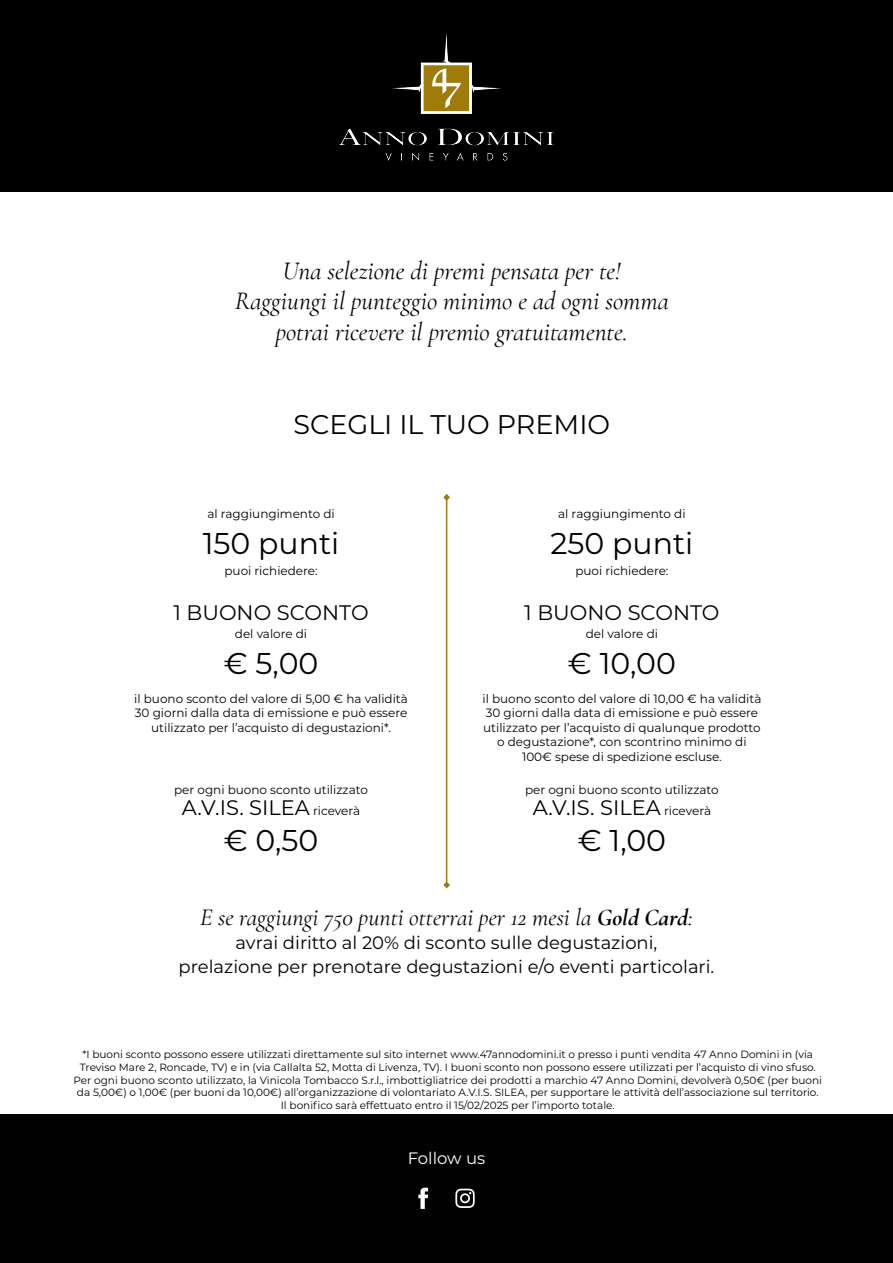
<style>
.page{position:relative;width:893px;height:1263px;background:#fff}
.page>*{position:absolute;margin:0;border:0;box-sizing:border-box;transform-origin:0 0}
.t1{font:30px "Montserrat";color:#000}
.t2{font:27px "Montserrat";color:#000}
.t3{font:italic 25.5px/30.6px "Cormorant Garamond";color:#000;text-align:center}
.t4{font:italic 24px "Cormorant Garamond";color:#000}
.t5{font:21px "Montserrat";color:#000}
.t6{font:18px/24px "Montserrat";color:#000;text-align:center}
.t7{font:16.5px "Montserrat";color:#fff}
.t8{font:12px/14.4px "Montserrat";color:#000;text-align:center}
.t9{font:10.5px/12.6px "Montserrat";color:#000;text-align:center}
.s1{font-size:12px}
.s2{font-weight:700}
</style>
<div class="page">
<div style="left:0;top:0;width:893px;height:191px;background:#000"></div>
<div style="left:0;top:1114px;width:893px;height:149px;background:#020203"></div>
<img style="left:339px;top:33px;width:215px;height:127px">
<hr style="left:446px;top:498px;width:1px;height:388px;background:#a27914">
<svg style="left:443px;top:494px;width:7px;height:8px"></svg>
<svg style="left:443px;top:880px;width:7px;height:9px"></svg>
<svg style="left:418px;top:1188px;width:10px;height:21px"></svg>
<svg style="left:455px;top:1189px;width:20px;height:19px"></svg>
<h3 class="t3" style="left:235px;top:256px;width:435px">Una selezione di premi pensata per te!<br>Raggiungi il punteggio minimo e ad ogni somma potrai ricevere il premio gratuitamente.</h3>
<h2 class="t2" style="left:293px;top:406px;width:318px">SCEGLI IL TUO PREMIO</h2>
<p class="t8" style="left:207px;top:506px;width:129px">al raggiungimento di</p>
<h1 class="t1" style="left:203px;top:523px;width:138px">150 punti</h1>
<p class="t8" style="left:224px;top:563px;width:95px">puoi richiedere:</p>
<h3 class="t5" style="left:173px;top:598px;width:197px">1 BUONO SCONTO</h3>
<p class="t8" style="left:235px;top:626px;width:74px">del valore di</p>
<h1 class="t1" style="left:224px;top:643px;width:96px">€ 5,00</h1>
<p class="t8" style="left:134px;top:691px;width:275px">il buono sconto del valore di 5,00 € ha validità<br>30 giorni dalla data di emissione e può essere utilizzato per l’acquisto di degustazioni*.</p>
<p class="t8" style="left:174px;top:782px;width:195px">per ogni buono sconto utilizzato</p>
<h3 class="t5" style="left:182px;top:793px;width:180px">A.V.IS. SILEA <span class="s1">riceverà</span></h3>
<h1 class="t1" style="left:224px;top:820px;width:96px">€ 0,50</h1>
<p class="t8" style="left:558px;top:506px;width:129px">al raggiungimento di</p>
<h1 class="t1" style="left:550px;top:523px;width:144px">250 punti</h1>
<p class="t8" style="left:575px;top:563px;width:95px">puoi richiedere:</p>
<h3 class="t5" style="left:524px;top:598px;width:197px">1 BUONO SCONTO</h3>
<p class="t8" style="left:586px;top:626px;width:74px">del valore di</p>
<h1 class="t1" style="left:568px;top:643px;width:110px">€ 10,00</h1>
<p class="t8" style="left:482px;top:691px;width:280px">il buono sconto del valore di 10,00 € ha validità 30 giorni dalla data di emissione e può essere utilizzato per l’acquisto di qualunque prodotto o degustazione*, con scontrino minimo di 100€ spese di spedizione escluse.</p>
<p class="t8" style="left:525px;top:782px;width:195px">per ogni buono sconto utilizzato</p>
<h3 class="t5" style="left:533px;top:793px;width:180px">A.V.IS. SILEA <span class="s1">riceverà</span></h3>
<h1 class="t1" style="left:578px;top:820px;width:90px">€ 1,00</h1>
<h3 class="t4" style="left:200px;top:903px;width:494px">E se raggiungi 750 punti otterrai per 12 mesi la <span class="s2">Gold Card</span>:</h3>
<h3 class="t6" style="left:179px;top:930px;width:537px">avrai diritto al 20% di sconto sulle degustazioni,<br>prelazione per prenotare degustazioni e/o eventi particolari.</h3>
<p class="t9" style="left:73px;top:1048px;width:750px">*I buoni sconto possono essere utilizzati direttamente sul sito internet www.47annodomini.it o presso i punti vendita 47 Anno Domini in (via Treviso Mare 2, Roncade, TV) e in (via Callalta 52, Motta di Livenza, TV). I buoni sconto non possono essere utilizzati per l’acquisto di vino sfuso.<br>Per ogni buono sconto utilizzato, la Vinicola Tombacco S.r.l., imbottigliatrice dei prodotti a marchio 47 Anno Domini, devolverà 0,50€ (per buoni da 5,00€) o 1,00€ (per buoni da 10,00€) all’organizzazione di volontariato A.V.I.S. SILEA, per supportare le attività dell’associazione sul territorio.<br>Il bonifico sarà effettuato entro il 15/02/2025 per l’importo totale.</p>
<h3 class="t7" style="left:408px;top:1147px;width:79px">Follow us</h3>
</div>
